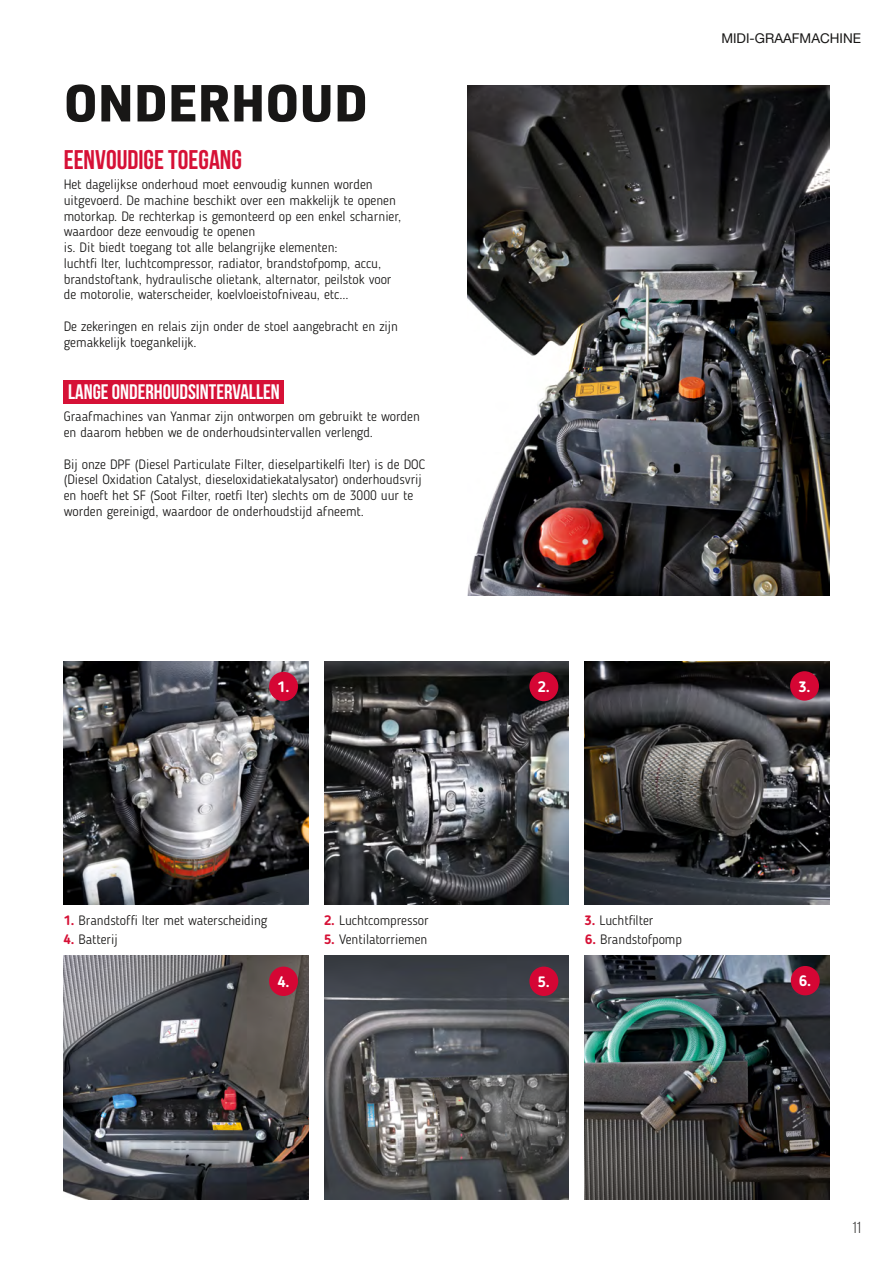
<style>
.page{position:relative;width:893px;height:1263px;background:#fff}
.page>*{position:absolute;margin:0;border:0;box-sizing:border-box;transform-origin:0 0}
.t1{font:900 51px "URWDIN";color:#181716}
.t2{font:700 27px "Bebas Neue";color:#d61136}
.t3{font:700 21px "Bebas Neue";color:#fff}
.t4{font:15.9px "Bebas Neue";color:#181716}
.t5{font:700 15px "Blogger Sans";color:#fff}
.t6{font:300 13.5px/15.8px "Blogger Sans";color:#181716}
.t7{font:13.5px "Helvetica Neue LT Std";color:#181716}
.s1{font-weight:700;color:#d61136}
</style>
<div class="page">
<img style="left:468px;top:85px;width:361px;height:510px">
<img style="left:64px;top:661px;width:245px;height:244px">
<img style="left:64px;top:955px;width:245px;height:244px">
<img style="left:324px;top:661px;width:245px;height:244px">
<img style="left:324px;top:955px;width:245px;height:244px">
<img style="left:584px;top:661px;width:245px;height:244px">
<img style="left:584px;top:955px;width:245px;height:244px">
<div style="left:269px;top:672px;width:29px;height:29px;background:#d50634;border-radius:50%"></div>
<div style="left:269px;top:966px;width:29px;height:30px;background:#d50634;border-radius:50%"></div>
<div style="left:529px;top:672px;width:29px;height:29px;background:#d50634;border-radius:50%"></div>
<div style="left:529px;top:966px;width:29px;height:30px;background:#d50634;border-radius:50%"></div>
<div style="left:790px;top:671px;width:29px;height:30px;background:#d50634;border-radius:50%"></div>
<div style="left:791px;top:966px;width:29px;height:29px;background:#d50634;border-radius:50%"></div>
<div style="left:64px;top:380px;width:220px;height:23px;background:#d61136"></div>
<h1 class="t1" style="left:64px;top:68px;width:306px">ONDERHOUD</h1>
<h2 class="t2" style="left:64px;top:145px;width:180px">EENVOUDIGE TOEGANG</h2>
<p class="t6" style="left:64px;top:176px;width:339px">Het dagelijkse onderhoud moet eenvoudig kunnen worden uitgevoerd. De machine beschikt over een makkelijk te openen motorkap. De rechterkap is gemonteerd op een enkel scharnier, waardoor deze eenvoudig te openen<br>is. Dit biedt toegang tot alle belangrijke elementen:<br>luchtfi lter, luchtcompressor, radiator, brandstofpomp, accu, brandstoftank, hydraulische olietank, alternator, peilstok voor de motorolie, waterscheider, koelvloeistofniveau, etc...</p>
<p class="t6" style="left:64px;top:318px;width:336px">De zekeringen en relais zijn onder de stoel aangebracht en zijn gemakkelijk toegankelijk.</p>
<h3 class="t3" style="left:68px;top:380px;width:213px">LANGE ONDERHOUDSINTERVALLEN</h3>
<p class="t6" style="left:64px;top:409px;width:358px">Graafmachines van Yanmar zijn ontworpen om gebruikt te worden en daarom hebben we de onderhoudsintervallen verlengd.</p>
<p class="t6" style="left:64px;top:456px;width:363px">Bij onze DPF (Diesel Particulate Filter, dieselpartikelfi lter) is de DOC (Diesel Oxidation Catalyst, dieseloxidatiekatalysator) onderhoudsvrij en hoeft het SF (Soot Filter, roetfi lter) slechts om de 3000 uur te worden gereinigd, waardoor de onderhoudstijd afneemt.</p>
<p class="t5" style="left:277px;top:678px;width:14px">1.</p>
<p class="t5" style="left:538px;top:678px;width:14px">2.</p>
<p class="t7" style="left:721px;top:30px;width:141px">MIDI-GRAAFMACHINE</p>
<p class="t5" style="left:798px;top:677px;width:14px">3.</p>
<p class="t6" style="left:64px;top:912px;width:205px"><span class="s1">1.</span> Brandstoffi lter met waterscheiding</p>
<p class="t6" style="left:324px;top:912px;width:106px"><span class="s1">2.</span> Luchtcompressor</p>
<p class="t6" style="left:584px;top:912px;width:71px"><span class="s1">3.</span> Luchtfilter</p>
<p class="t6" style="left:64px;top:931px;width:56px"><span class="s1">4.</span> Batterij</p>
<p class="t6" style="left:324px;top:931px;width:105px"><span class="s1">5.</span> Ventilatorriemen</p>
<p class="t6" style="left:585px;top:931px;width:98px"><span class="s1">6.</span> Brandstofpomp</p>
<p class="t5" style="left:277px;top:973px;width:14px">4.</p>
<p class="t5" style="left:538px;top:973px;width:14px">5.</p>
<p class="t5" style="left:799px;top:972px;width:14px">6.</p>
<p class="t4" style="left:852px;top:1219px;width:10px">11</p>
</div>
